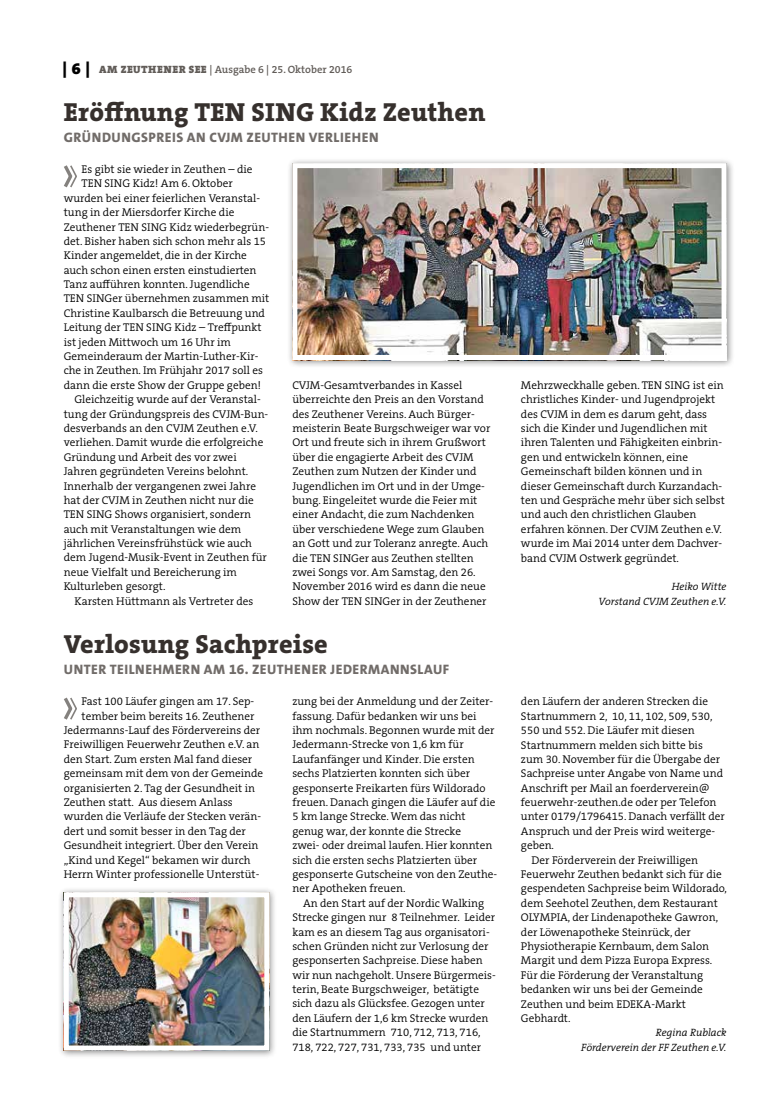
<style>
.page{position:relative;width:762px;height:1117px;background:#fff}
.page>*{position:absolute;margin:0;border:0;box-sizing:border-box;transform-origin:0 0}
.t1{font:800 26.25px "The Serif B W8";letter-spacing:.01em;color:#36302d}
.t2{font:800 13.75px "The Sans B W8";letter-spacing:.035em;color:#716c69}
.t3{font:300 11.25px/14.4px "The Serif B W4";color:#000}
.t4{font:italic 300 10.62px/14.4px "The Serif B W4";color:#000;text-align:right}
.t5{font:600 10.62px "The Serif B W6";color:#615c58}
.s1{font-family:"The Serif B W9";font-weight:900;font-size:16.25px;color:#000}
.s2{font-family:"The Serif B W9";font-weight:900}
</style>
<div class="page">
<svg style="left:64px;top:165px;width:13px;height:23px"></svg>
<div style="left:287px;top:157px;width:447px;height:211px;background:#000;opacity:.45"></div>
<img style="left:298px;top:169px;width:422px;height:185px">
<div style="left:292px;top:163px;width:434px;height:197px;border:5px solid #fff"></div>
<div style="left:58px;top:886px;width:219px;height:172px;background:#000;opacity:.45"></div>
<img style="left:70px;top:898px;width:193px;height:146px">
<div style="left:64px;top:892px;width:205px;height:158px;border:5px solid #fff"></div>
<svg style="left:64px;top:697px;width:13px;height:23px"></svg>
<p class="t5" style="left:63px;top:63px;width:291px"><span class="s1">| 6 |</span> <span class="s2">AM ZEUTHENER SEE</span> | Ausgabe 6 | 25. Oktober 2016</p>
<h1 class="t1" style="left:64px;top:94px;width:423px">Eröffnung TEN SING Kidz Zeuthen</h1>
<p class="t2" style="left:64px;top:128px;width:316px">GRÜNDUNGSPREIS AN CVJM ZEUTHEN VERLIEHEN</p>
<p class="t3" style="left:82px;top:162px;width:172px">Es gibt sie wieder in Zeuthen – die</p>
<p class="t3" style="left:82px;top:176px;width:153px">TEN SING Kidz! Am 6. Oktober</p>
<p class="t3" style="left:64px;top:191px;width:198px">wurden bei einer feierlichen Veranstal-</p>
<p class="t3" style="left:64px;top:205px;width:172px">tung in der Miersdorfer Kirche die</p>
<p class="t3" style="left:64px;top:219px;width:207px">Zeuthener TEN SING Kidz wiederbegrün-</p>
<p class="t3" style="left:64px;top:234px;width:204px">det. Bisher haben sich schon mehr als 15</p>
<p class="t3" style="left:64px;top:248px;width:185px">Kinder angemeldet, die in der Kirche</p>
<p class="t3" style="left:64px;top:263px;width:194px">auch schon einen ersten einstudierten</p>
<p class="t3" style="left:64px;top:277px;width:187px">Tanz aufführen konnten. Jugendliche</p>
<p class="t3" style="left:64px;top:291px;width:207px">TEN SINGer übernehmen zusammen mit</p>
<p class="t3" style="left:64px;top:306px;width:203px">Christine Kaulbarsch die Betreuung und</p>
<p class="t3" style="left:64px;top:320px;width:199px">Leitung der TEN SING Kidz – Treffpunkt</p>
<p class="t3" style="left:64px;top:334px;width:169px">ist jeden Mittwoch um 16 Uhr im</p>
<p class="t3" style="left:64px;top:349px;width:196px">Gemeinderaum der Martin-Luther-Kir-</p>
<p class="t3" style="left:64px;top:363px;width:201px">che in Zeuthen. Im Frühjahr 2017 soll es</p>
<p class="t3" style="left:64px;top:378px;width:199px">dann die erste Show der Gruppe geben!</p>
<p class="t3" style="left:74px;top:392px;width:188px">Gleichzeitig wurde auf der Veranstal-</p>
<p class="t3" style="left:64px;top:406px;width:206px">tung der Gründungspreis des CVJM-Bun-</p>
<p class="t3" style="left:64px;top:421px;width:195px">desverbands an den CVJM Zeuthen e.V.</p>
<p class="t3" style="left:64px;top:435px;width:201px">verliehen. Damit wurde die erfolgreiche</p>
<p class="t3" style="left:64px;top:449px;width:174px">Gründung und Arbeit des vor zwei</p>
<p class="t3" style="left:64px;top:464px;width:186px">Jahren gegründeten Vereins belohnt.</p>
<p class="t3" style="left:64px;top:478px;width:194px">Innerhalb der vergangenen zwei Jahre</p>
<p class="t3" style="left:64px;top:493px;width:192px">hat der CVJM in Zeuthen nicht nur die</p>
<p class="t3" style="left:64px;top:507px;width:189px">TEN SING Shows organisiert, sondern</p>
<p class="t3" style="left:64px;top:521px;width:179px">auch mit Veranstaltungen wie dem</p>
<p class="t3" style="left:64px;top:536px;width:190px">jährlichen Vereinsfrühstück wie auch</p>
<p class="t3" style="left:64px;top:550px;width:205px">dem Jugend-Musik-Event in Zeuthen für</p>
<p class="t3" style="left:64px;top:564px;width:175px">neue Vielfalt und Bereicherung im</p>
<p class="t3" style="left:64px;top:579px;width:103px">Kulturleben gesorgt.</p>
<p class="t3" style="left:74px;top:593px;width:181px">Karsten Hüttmann als Vertreter des</p>
<p class="t3" style="left:292px;top:378px;width:199px">CVJM-Gesamtverbandes in Kassel überreichte den Preis an den Vorstand des Zeuthener Vereins. Auch Bürger&shy;meisterin Beate Burgschweiger war vor Ort und freute sich in ihrem Grußwort über die engagierte Arbeit des CVJM Zeuthen zum Nutzen der Kinder und Jugendlichen im Ort und in der Umge&shy;bung. Eingeleitet wurde die Feier mit einer Andacht, die zum Nachdenken über verschiedene Wege zum Glauben an Gott und zur Toleranz anregte. Auch die TEN SINGer aus Zeuthen stellten zwei Songs vor. Am Samstag, den 26.<br>November 2016 wird es dann die neue Show der TEN SINGer in der Zeuthener</p>
<p class="t3" style="left:521px;top:378px;width:205px">Mehrzweckhalle geben. TEN SING ist ein christliches Kinder- und Jugendprojekt des CVJM in dem es darum geht, dass sich die Kinder und Jugendlichen mit ihren Talenten und Fähigkeiten einbrin&shy;gen und entwickeln können, eine Gemeinschaft bilden können und in dieser Gemeinschaft durch Kurzandach&shy;ten und Gespräche mehr über sich selbst und auch den christlichen Glauben erfahren können. Der CVJM Zeuthen e.V. wurde im Mai 2014 unter dem Dachver&shy;band CVJM Ostwerk gegründet.</p>
<p class="t4" style="left:598px;top:579px;width:129px">Heiko Witte<br>Vorstand CVJM Zeuthen e.V.</p>
<h1 class="t1" style="left:64px;top:626px;width:266px">Verlosung Sachpreise</h1>
<p class="t2" style="left:64px;top:660px;width:387px">UNTER TEILNEHMERN AM 16. ZEUTHENER JEDERMANNSLAUF</p>
<p class="t3" style="left:82px;top:694px;width:174px">Fast 100 Läufer gingen am 17. Sep-</p>
<p class="t3" style="left:82px;top:708px;width:174px">tember beim bereits 16. Zeuthener</p>
<p class="t3" style="left:64px;top:723px;width:198px">Jedermanns-Lauf des Fördervereins der</p>
<p class="t3" style="left:64px;top:737px;width:197px">Freiwilligen Feuerwehr Zeuthen e.V. an</p>
<p class="t3" style="left:64px;top:751px;width:190px">den Start. Zum ersten Mal fand dieser</p>
<p class="t3" style="left:64px;top:766px;width:201px">gemeinsam mit dem von der Gemeinde</p>
<p class="t3" style="left:64px;top:780px;width:193px">organisierten 2. Tag der Gesundheit in</p>
<p class="t3" style="left:64px;top:794px;width:171px">Zeuthen statt. Aus diesem Anlass</p>
<p class="t3" style="left:64px;top:809px;width:199px">wurden die Verläufe der Stecken verän-</p>
<p class="t3" style="left:64px;top:823px;width:184px">dert und somit besser in den Tag der</p>
<p class="t3" style="left:64px;top:838px;width:196px">Gesundheit integriert. Über den Verein</p>
<p class="t3" style="left:64px;top:852px;width:188px">„Kind und Kegel“ bekamen wir durch</p>
<p class="t3" style="left:64px;top:866px;width:197px">Herrn Winter professionelle Unterstüt-</p>
<p class="t3" style="left:292px;top:694px;width:206px">zung bei der Anmeldung und der Zeiter&shy;fassung. Dafür bedanken wir uns bei ihm nochmals. Begonnen wurde mit der Jedermann-Strecke von 1,6 km für Laufanfänger und Kinder. Die ersten sechs Platzierten konnten sich über gesponserte Freikarten fürs Wildorado freuen. Danach gingen die Läufer auf die 5 km lange Strecke. Wem das nicht genug war, der konnte die Strecke<br>zwei- oder dreimal laufen. Hier konnten sich die ersten sechs Platzierten über gesponserte Gutscheine von den Zeuthe&shy;ner Apotheken freuen.</p>
<p class="t3" style="left:292px;top:895px;width:205px;text-indent:11px">An den Start auf der Nordic Walking Strecke gingen nur 8 Teilnehmer. Leider kam es an diesem Tag aus organisatori&shy;schen Gründen nicht zur Verlosung der gesponserten Sachpreise. Diese haben wir nun nachgeholt. Unsere Bürgermeis&shy;terin, Beate Burgschweiger, betätigte sich dazu als Glücksfee. Gezogen unter den Läufern der 1,6 km Strecke wurden die Startnummern 710, 712, 713, 716, 718, 722, 727, 731, 733, 735 und unter</p>
<p class="t3" style="left:521px;top:694px;width:189px">den Läufern der anderen Strecken die</p>
<p class="t3" style="left:521px;top:708px;width:193px">Startnummern 2, 10, 11, 102, 509, 530,</p>
<p class="t3" style="left:521px;top:723px;width:175px">550 und 552. Die Läufer mit diesen</p>
<p class="t3" style="left:521px;top:737px;width:183px">Startnummern melden sich bitte bis</p>
<p class="t3" style="left:521px;top:751px;width:201px">zum 30. November für die Übergabe der</p>
<p class="t3" style="left:521px;top:766px;width:204px">Sachpreise unter Angabe von Name und</p>
<p class="t3" style="left:521px;top:780px;width:190px">Anschrift per Mail an foerderverein@</p>
<p class="t3" style="left:521px;top:795px;width:197px">feuerwehr-zeuthen.de oder per Telefon</p>
<p class="t3" style="left:521px;top:809px;width:205px">unter 0179/1796415. Danach verfällt der</p>
<p class="t3" style="left:521px;top:823px;width:196px">Anspruch und der Preis wird weiterge-</p>
<p class="t3" style="left:521px;top:838px;width:35px">geben.</p>
<p class="t3" style="left:531px;top:852px;width:168px">Der Förderverein der Freiwilligen</p>
<p class="t3" style="left:521px;top:866px;width:202px">Feuerwehr Zeuthen bedankt sich für die</p>
<p class="t3" style="left:521px;top:881px;width:208px">gespendeten Sachpreise beim Wildorado,</p>
<p class="t3" style="left:521px;top:895px;width:198px">dem Seehotel Zeuthen, dem Restaurant</p>
<p class="t3" style="left:521px;top:910px;width:199px">OLYMPIA, der Lindenapotheke Gawron,</p>
<p class="t3" style="left:521px;top:924px;width:171px">der Löwenapotheke Steinrück, der</p>
<p class="t3" style="left:521px;top:938px;width:190px">Physiotherapie Kernbaum, dem Salon</p>
<p class="t3" style="left:521px;top:953px;width:193px">Margit und dem Pizza Europa Express.</p>
<p class="t3" style="left:521px;top:967px;width:184px">Für die Förderung der Veranstaltung</p>
<p class="t3" style="left:521px;top:981px;width:183px">bedanken wir uns bei der Gemeinde</p>
<p class="t3" style="left:521px;top:996px;width:166px">Zeuthen und beim EDEKA-Markt</p>
<p class="t3" style="left:521px;top:1010px;width:51px">Gebhardt.</p>
<p class="t4" style="left:581px;top:1025px;width:147px">Regina Rublack<br>Förderverein der FF Zeuthen e.V.</p>
</div>
